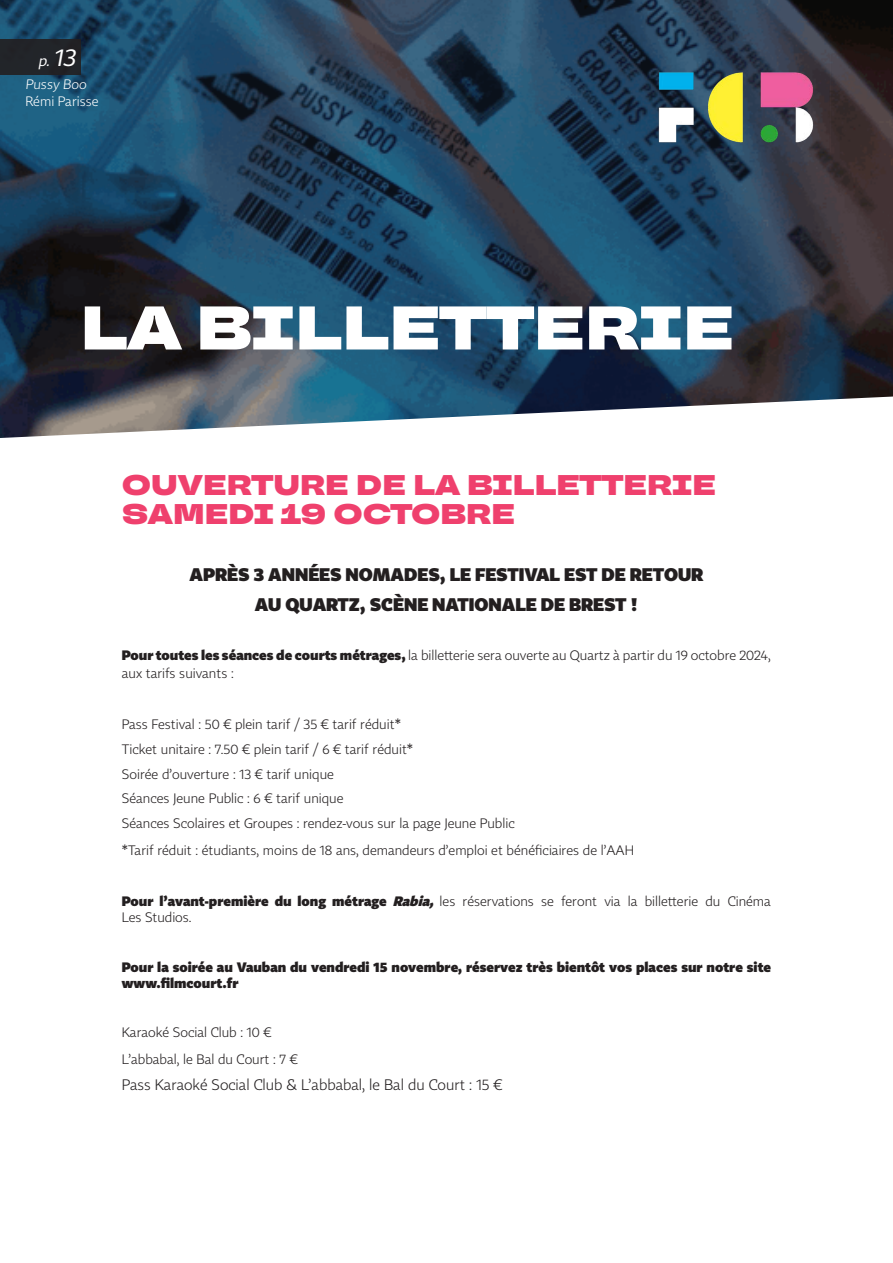
<style>
.page{position:relative;width:893px;height:1263px;background:#fff}
.page>*{position:absolute;margin:0;border:0;box-sizing:border-box;transform-origin:0 0}
.t1{font:900 61.5px "TT Travels Next";color:#fff}
.t2{font:900 28.5px "TT Travels Next";color:#ef406d}
.t3{font:900 18px "Tabac Sans";color:#231f20}
.t4{font:300 15px "Tabac Sans";color:#231f20}
.t5{font:italic 15px "Tabac Sans";color:#fff}
.t6{font:300 13.5px/18px "Tabac Sans";color:#231f20}
.t7{font:900 13.5px/16.2px "Tabac Sans";color:#231f20}
.t8{font:300 13.5px "Tabac Sans";color:#fff}
.s1{font-size:24px}
.s2{font-weight:900}
.s3{font-weight:900;font-style:italic}
</style>
<div class="page">
<img style="left:0;top:0;width:893px;height:438px">
<div style="left:0;top:39px;width:81px;height:35px;background:#222529"></div>
<img style="left:636px;top:54px;width:199px;height:97px">
<p class="t5" style="left:38px;top:52px;width:44px">p.<span class="s1">13</span></p>
<p class="t8" style="left:26px;top:76px;width:64px">Pussy Boo</p>
<p class="t8" style="left:26px;top:93px;width:75px">Rémi Parisse</p>
<p class="t1" style="left:81px;top:287px;width:655px">LA BILLETTERIE</p>
<p class="t2" style="left:122px;top:466px;width:596px">OUVERTURE DE LA BILLETTERIE</p>
<p class="t2" style="left:122px;top:495px;width:395px">SAMEDI 19 OCTOBRE</p>
<p class="t3" style="left:189px;top:563px;width:515px">APRÈS 3 ANNÉES NOMADES, LE FESTIVAL EST DE RETOUR</p>
<p class="t3" style="left:255px;top:593px;width:385px">AU QUARTZ, SCÈNE NATIONALE DE BREST !</p>
<p class="t6" style="left:122px;top:646px;width:651px"><span class="s2">Pour toutes les séances de courts métrages,</span> la billetterie sera ouverte au Quartz à partir du 19 octobre 2024, aux tarifs suivants :</p>
<p class="t6" style="left:122px;top:716px;width:281px">Pass Festival : 50 € plein tarif / 35 € tarif réduit*</p>
<p class="t6" style="left:122px;top:740px;width:293px">Ticket unitaire : 7.50 € plein tarif / 6 € tarif réduit*</p>
<p class="t6" style="left:122px;top:765px;width:214px">Soirée d’ouverture : 13 € tarif unique</p>
<p class="t6" style="left:122px;top:790px;width:223px">Séances Jeune Public : 6 € tarif unique</p>
<p class="t6" style="left:122px;top:814px;width:394px">Séances Scolaires et Groupes : rendez-vous sur la page Jeune Public</p>
<p class="t6" style="left:122px;top:841px;width:514px">*Tarif réduit : étudiants, moins de 18 ans, demandeurs d’emploi et bénéficiaires de l’AAH</p>
<p class="t6" style="left:122px;top:893px;width:650px;line-height:16.2px"><span class="s2">Pour l’avant-première du long métrage</span> <span class="s3">Rabia,</span> les réservations se feront via la billetterie du Cinéma<br>Les Studios.</p>
<p class="t7" style="left:122px;top:958px;width:650px">Pour la soirée au Vauban du vendredi 15 novembre, réservez très bientôt vos places sur notre site www.filmcourt.fr</p>
<p class="t6" style="left:122px;top:1023px;width:151px">Karaoké Social Club : 10 €</p>
<p class="t6" style="left:122px;top:1050px;width:177px">L’abbabal, le Bal du Court : 7 €</p>
<p class="t4" style="left:122px;top:1076px;width:382px">Pass Karaoké Social Club &amp; L’abbabal, le Bal du Court : 15 €</p>
</div>
